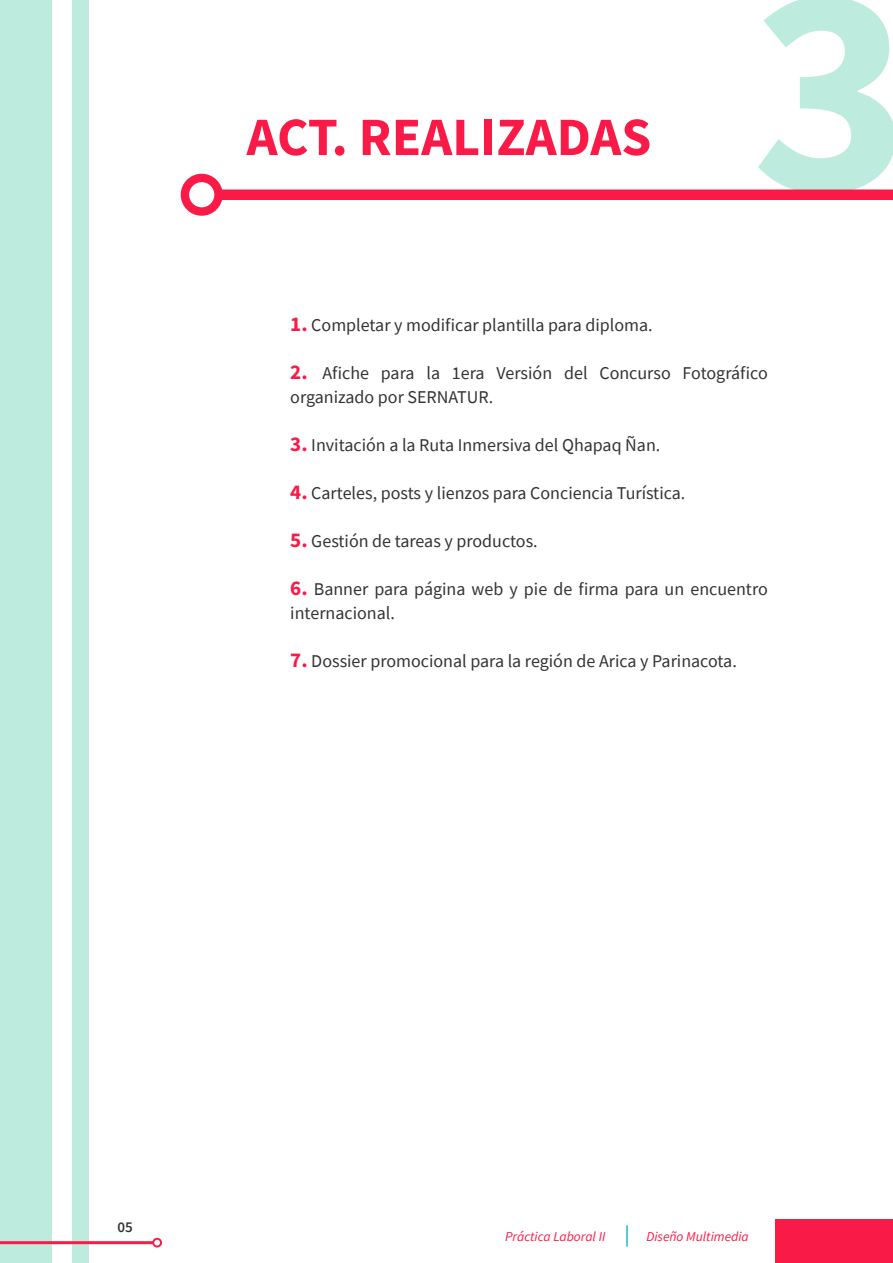
<style>
.page{position:relative;width:893px;height:1263px;background:#fff}
.page>*{position:absolute;margin:0;border:0;box-sizing:border-box;transform-origin:0 0}
.t1{font:700 300px "Source Sans Pro";color:#bdebde}
.t2{font:700 54px "Source Sans Pro";color:#fa1a47}
.t3{font:18px/24px "Source Sans Pro";color:#333}
.t4{font:600 15px "Source Sans Pro";color:#333}
.t5{font:italic 13.5px "Source Sans Pro";color:#fa1a47}
.s1{font-weight:700;font-size:21px;color:#fa1a47}
</style>
<div class="page">
<div style="left:0;top:0;width:52px;height:1263px;background:#bdebde"></div>
<div style="left:72px;top:0;width:17px;height:1263px;background:#bdebde"></div>
<div style="left:775px;top:1220px;width:118px;height:43px;background:#fa1a47"></div>
<div style="left:219px;top:189px;width:674px;height:11px;background:#fa1a47"></div>
<div style="left:181px;top:174px;width:42px;height:42px;border:8px solid #fa1a47;border-radius:50%"></div>
<hr style="left:626px;top:1225px;width:2px;height:21px;background:#1cbacf">
<hr style="left:0;top:1241px;width:153px;height:3px;background:#fa1a47">
<div style="left:152px;top:1238px;width:10px;height:9px;border:2px solid #fa1a47;border-radius:50%"></div>
<h2 class="t2" style="left:247px;top:101px;width:171px">ACT. REALI</h2>
<h2 class="t2" style="left:496px;top:101px;width:62px">ZADAS</h2>
<h1 class="t1" style="left:752px;top:-112px;width:160px">3</h1>
<p class="t3" style="left:290px;top:312px;width:364px"><span class="s1">1.</span> Completar y modificar plantilla para diploma.</p>
<p class="t3" style="left:290px;top:360px;width:479px"><span class="s1">2.</span> Afiche para la 1era Versión del Concurso Fotográfico organizado por SERNATUR.</p>
<p class="t3" style="left:290px;top:432px;width:372px"><span class="s1">3.</span> Invitación a la Ruta Inmersiva del Qhapaq Ñan.</p>
<p class="t3" style="left:290px;top:480px;width:397px"><span class="s1">4.</span> Carteles, posts y lienzos para Conciencia Turística.</p>
<p class="t3" style="left:290px;top:528px;width:249px"><span class="s1">5.</span> Gestión de tareas y productos.</p>
<p class="t3" style="left:290px;top:576px;width:479px"><span class="s1">6.</span> Banner para página web y pie de firma para un encuentro internacional.</p>
<p class="t3" style="left:290px;top:648px;width:448px"><span class="s1">7.</span> Dossier promocional para la región de Arica y Parinacota.</p>
<p class="t4" style="left:117px;top:1218px;width:17px">05</p>
<p class="t5" style="left:505px;top:1228px;width:102px">Práctica Laboral II</p>
<p class="t5" style="left:646px;top:1228px;width:104px">Diseño Multimedia</p>
</div>
